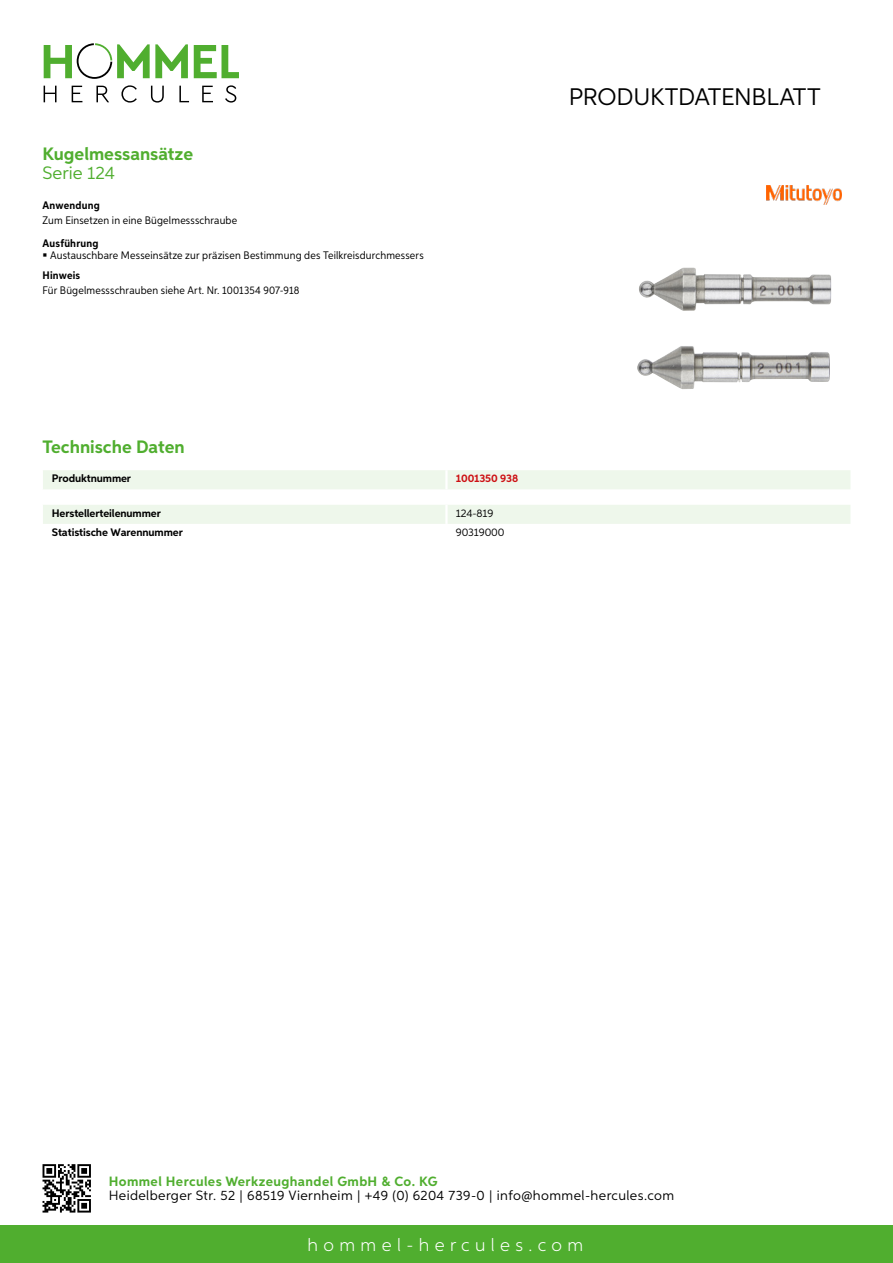
<style>
.page{position:relative;width:893px;height:1263px;background:#fff}
.page>*{position:absolute;margin:0;border:0;box-sizing:border-box;transform-origin:0 0}
.t1{font:24px "Aspira";letter-spacing:-.01em;color:#000}
.t2{font:700 18px "Aspira";color:#50ae2f}
.t3{font:300 18px "Aspira";letter-spacing:.3em;color:#fff}
.t4{font:18px "Aspira";color:#50ae2f}
.t5{font:13.5px "Aspira";letter-spacing:.03em;color:#000}
.t6{font:700 13.5px "Aspira";letter-spacing:.03em;color:#50ae2f}
.t7{font:10.95px "Aspira Nar";letter-spacing:.015em;color:#000}
.t8{font:700 10.95px "Aspira";letter-spacing:-.01em;color:#000}
.t9{font:700 10.95px "Aspira Nar";letter-spacing:.02em;color:#000}
.t10{font:10.95px "Aspira";letter-spacing:-.01em;color:#000}
.t11{font:700 10.95px "Aspira";letter-spacing:-.01em;color:#cd1013}
</style>
<div class="page">
<div style="left:0;top:1226px;width:893px;height:37px;background:#50ae2f"></div>
<svg style="left:43px;top:1164px;width:48px;height:48px"></svg>
<svg style="left:194px;top:45px;width:45px;height:33px"></svg>
<svg style="left:44px;top:43px;width:144px;height:36px"></svg>
<svg style="left:44px;top:86px;width:13px;height:16px"></svg>
<svg style="left:72px;top:86px;width:10px;height:16px"></svg>
<svg style="left:96px;top:86px;width:13px;height:16px"></svg>
<svg style="left:121px;top:85px;width:16px;height:18px"></svg>
<svg style="left:151px;top:86px;width:13px;height:17px"></svg>
<svg style="left:179px;top:86px;width:10px;height:16px"></svg>
<svg style="left:202px;top:86px;width:11px;height:16px"></svg>
<svg style="left:225px;top:85px;width:11px;height:18px"></svg>
<div style="left:43px;top:470px;width:807px;height:19px;background:#eef7eb"></div>
<hr style="left:445px;top:470px;width:3px;height:19px;background:#fff">
<div style="left:43px;top:505px;width:807px;height:19px;background:#eef7eb"></div>
<img style="left:637px;top:267px;width:194px;height:122px">
<img style="left:766px;top:185px;width:76px;height:19px">
<h2 class="t2" style="left:43px;top:142px;width:152px">Kugelmessansätze</h2>
<h2 class="t4" style="left:43px;top:162px;width:74px">Serie 124</h2>
<p class="t9" style="left:43px;top:199px;width:59px">Anwendung</p>
<p class="t7" style="left:43px;top:214px;width:196px">Zum Einsetzen in eine Bügelmessschraube</p>
<p class="t9" style="left:43px;top:236px;width:58px">Ausführung</p>
<p class="t7" style="left:50px;top:249px;width:375px">Austauschbare Messeinsätze zur präzisen Bestimmung des Teilkreisdurchmessers</p>
<p class="t9" style="left:43px;top:268px;width:39px">Hinweis</p>
<p class="t7" style="left:43px;top:283px;width:258px">Für Bügelmessschrauben siehe Art. Nr. 1001354 907-918</p>
<h1 class="t1" style="left:569px;top:82px;width:253px">Produktdatenblatt</h1>
<h2 class="t2" style="left:43px;top:436px;width:144px">Technische Daten</h2>
<p class="t8" style="left:52px;top:472px;width:81px">Produktnummer</p>
<p class="t11" style="left:456px;top:472px;width:64px">1001350 938</p>
<p class="t8" style="left:52px;top:506px;width:111px">Herstellerteilenummer</p>
<p class="t10" style="left:456px;top:506px;width:39px">124-819</p>
<p class="t8" style="left:52px;top:525px;width:132px">Statistische Warennummer</p>
<p class="t10" style="left:456px;top:525px;width:50px">90319000</p>
<p class="t6" style="left:109px;top:1172px;width:330px">Hommel Hercules Werkzeughandel GmbH &amp; Co. KG</p>
<p class="t5" style="left:109px;top:1187px;width:567px">Heidelberger Str. 52 | 68519 Viernheim | +49 (0) 6204 739-0 | info@hommel-hercules.com</p>
<h2 class="t3" style="left:307px;top:1234px;width:277px">hommel-hercules.com</h2>
</div>
